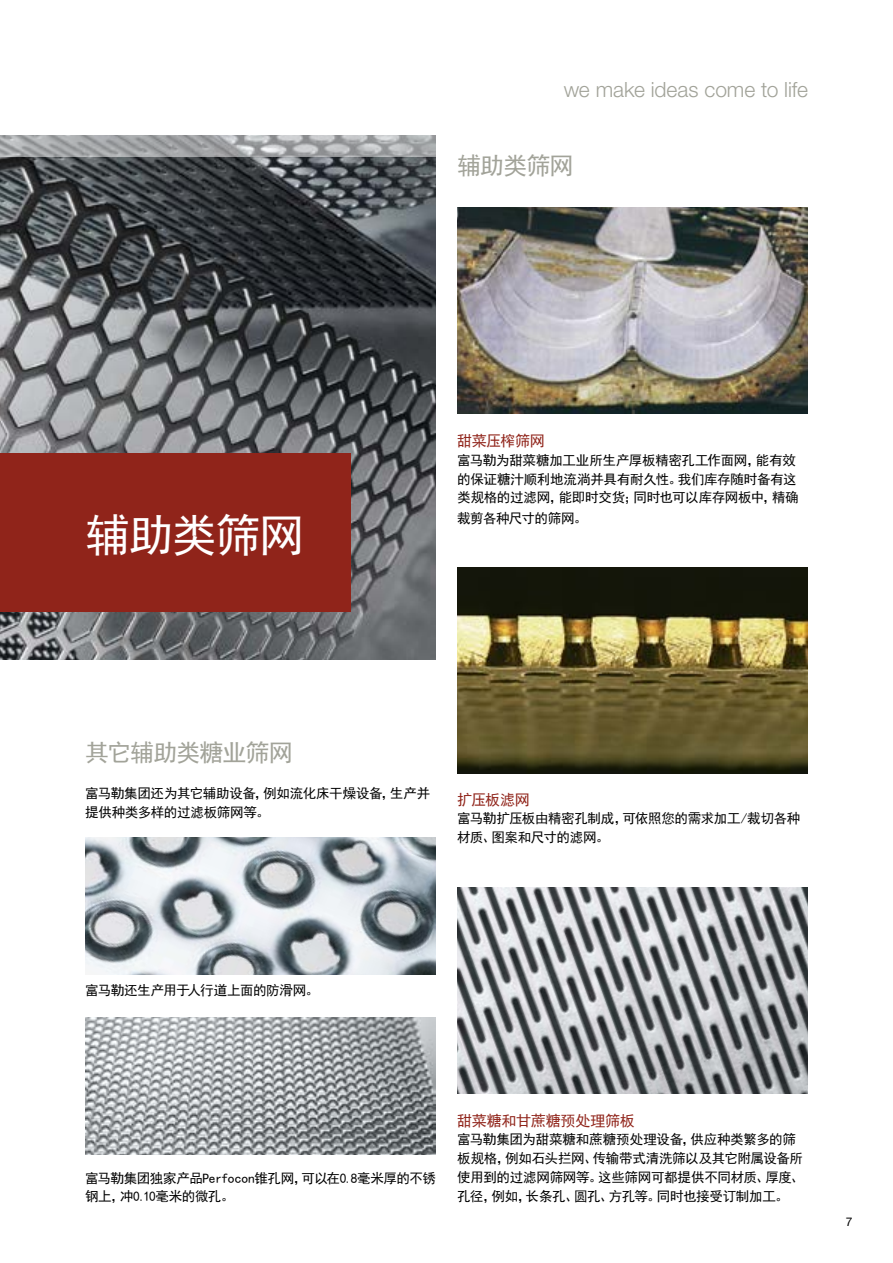
<style>
.page{position:relative;width:893px;height:1263px;background:#fff}
.page>*{position:absolute;margin:0;border:0;box-sizing:border-box;transform-origin:0 0}
.t1{font:45px "Sim Hei";letter-spacing:-.03em;color:#fff}
.t2{font:24px "Sim Hei";letter-spacing:-.035em;color:#a2a399}
.t3{font:300 21px "Helvetica Neue LT Std";color:#a2a399}
.Text{font:15px "Sim Hei";letter-spacing:-.02em;color:#90241a}
.Text-2{font:13.5px/18.8px "Sim Hei";letter-spacing:-.025em;color:#000}
.t4{font:12px "Helvetica Neue LT Std";color:#000}
</style>
<div class="page">
<img style="left:0;top:157px;width:436px;height:502px">
<svg style="left:0;top:136px;width:436px;height:21px"></svg>
<img style="left:457px;top:887px;width:351px;height:206px">
<img style="left:85px;top:837px;width:351px;height:137px">
<div style="left:0;top:453px;width:351px;height:158px;background:#90241a"></div>
<img style="left:85px;top:1017px;width:351px;height:137px">
<img style="left:457px;top:568px;width:351px;height:206px">
<img style="left:457px;top:207px;width:351px;height:207px">
<p class="t3" style="left:564px;top:77px;width:246px">we make ideas come to life</p>
<p class="t2" style="left:457px;top:153px;width:118px">辅助类筛网</p>
<p class="t1" style="left:85px;top:512px;width:221px">辅助类筛网</p>
<p class="Text" style="left:457px;top:433px;width:89px">甜菜压榨筛网</p>
<p class="Text-2" style="left:457px;top:451px;width:343px">富马勒为甜菜糖加工业所生产厚板精密孔工作面网，能有效的保证糖汁顺利地流淌并具有耐久性。我们库存随时备有这类规格的过滤网，能即时交货；同时也可以库存网板中，精确</p>
<p class="Text-2" style="left:457px;top:509px;width:132px">裁剪各种尺寸的筛网。</p>
<p class="t2" style="left:85px;top:740px;width:209px">其它辅助类糖业筛网</p>
<p class="Text-2" style="left:85px;top:784px;width:347px">富马勒集团还为其它辅助设备，例如流化床干燥设备，生产并提供种类多样的过滤板筛网等。</p>
<p class="Text" style="left:457px;top:792px;width:74px">扩压板滤网</p>
<p class="Text-2" style="left:457px;top:809px;width:345px">富马勒扩压板由精密孔制成，可依照您的需求加工/裁切各种材质、图案和尺寸的滤网。</p>
<p class="Text-2" style="left:85px;top:981px;width:236px">富马勒还生产用于人行道上面的防滑网。</p>
<p class="Text-2" style="left:85px;top:1168px;width:352px">富马勒集团独家产品Perfocon锥孔网，可以在0.8毫米厚的不锈钢上，冲0.10毫米的微孔。</p>
<p class="Text" style="left:457px;top:1113px;width:179px">甜菜糖和甘蔗糖预处理筛板</p>
<p class="Text-2" style="left:457px;top:1130px;width:348px">富马勒集团为甜菜糖和蔗糖预处理设备，供应种类繁多的筛板规格，例如石头拦网、传输带式清洗筛以及其它附属设备所使用到的过滤网筛网等。这些筛网可都提供不同材质、厚度、孔径，例如，长条孔、圆孔、方孔等。同时也接受订制加工。</p>
<p class="t4" style="left:846px;top:1214px;width:8px">7</p>
</div>
